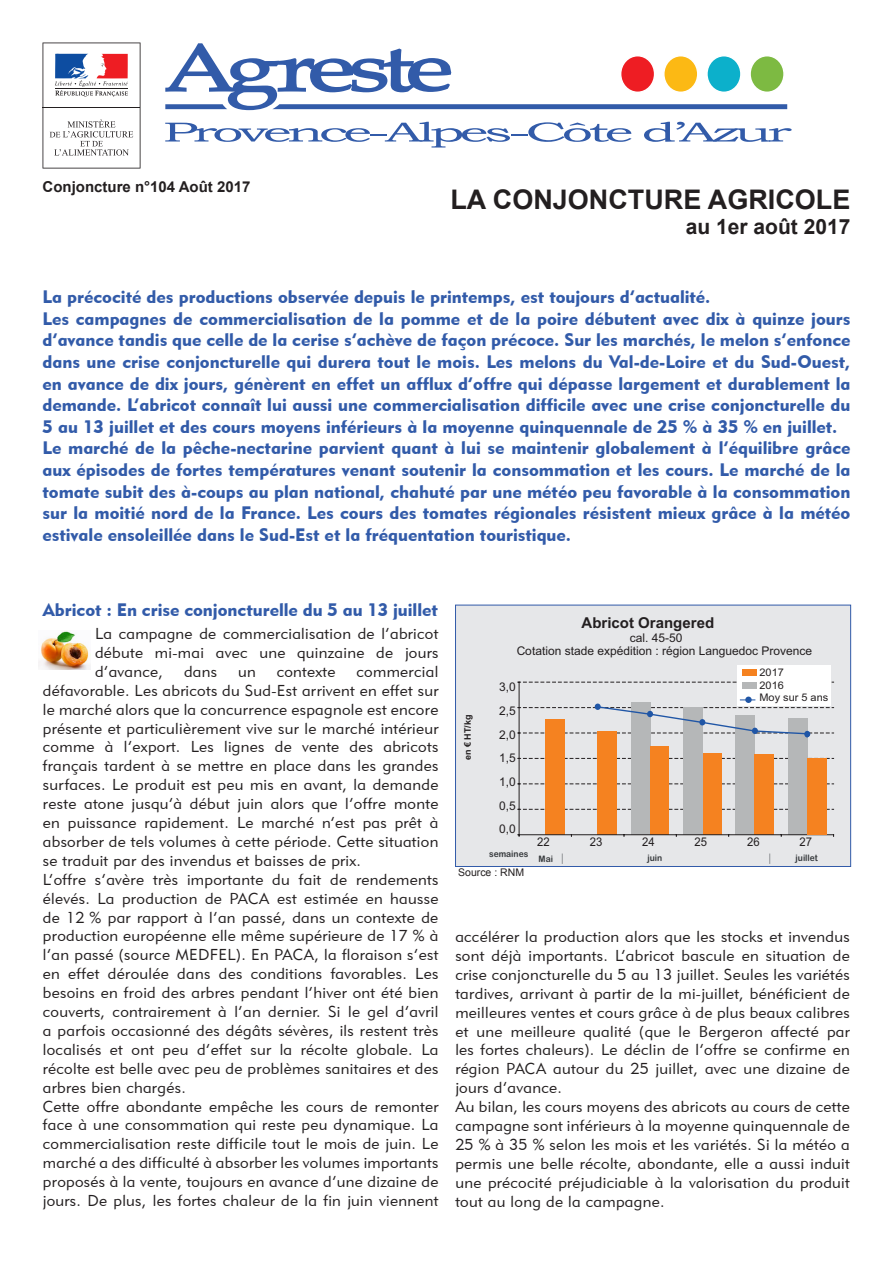
<style>
.page{position:relative;width:893px;height:1263px;background:#fff}
.page>*{position:absolute;margin:0;border:0;box-sizing:border-box;transform-origin:0 0}
.t1{font:700 27px "Arial";color:#231f20}
.t2{font:700 21px "Arial";color:#231f20}
.t3{font:18px/21.6px "Geometric 415 BT Black A";color:#325ba9;text-align:justify}
.t4{font:15.75px/18.9px "Geometric 415 BT Lite A";letter-spacing:.02em;color:#231f20;text-align:justify}
.t5{font:700 15px "Arial";color:#231f20}
.t6{font:12px "Arial";color:#231f20}
.t7{font:12px "Arial";color:#231f20;scale:.94 1}
.t8{font:10.5px "Arial";color:#231f20;scale:1.04 1}
.t9{font:10.5px "Arial";color:#231f20}
.t10{font:9px "Arial Rounded MT Bold";color:#36393c;scale:.94 1}
.t11{font:700 9px "Arial";color:#231f20}
</style>
<div class="page">
<svg style="left:165px;top:122px;width:466px;height:26px"></svg>
<svg style="left:644px;top:122px;width:148px;height:20px"></svg>
<svg style="left:43px;top:43px;width:98px;height:126px"></svg>
<svg style="left:165px;top:43px;width:622px;height:67px"></svg>
<img style="left:39px;top:631px;width:51px;height:39px">
<div style="left:455px;top:605px;width:396px;height:261px;background:#e6e7e9"></div>
<div style="left:631px;top:703px;width:19px;height:132px;background:#b5b7b8"></div>
<div style="left:683px;top:708px;width:19px;height:127px;background:#b5b7b8"></div>
<div style="left:736px;top:715px;width:19px;height:120px;background:#b5b7b8"></div>
<div style="left:788px;top:718px;width:19px;height:117px;background:#b5b7b8"></div>
<div style="left:545px;top:719px;width:19px;height:116px;background:#f58220"></div>
<div style="left:598px;top:731px;width:19px;height:104px;background:#f58220"></div>
<div style="left:650px;top:746px;width:19px;height:89px;background:#f58220"></div>
<div style="left:702px;top:753px;width:19px;height:82px;background:#f58220"></div>
<div style="left:755px;top:754px;width:19px;height:81px;background:#f58220"></div>
<hr style="left:519px;top:682px;width:1px;height:153px;background:#231f20">
<svg style="left:518px;top:809px;width:316px;height:1px"></svg>
<svg style="left:518px;top:784px;width:316px;height:1px"></svg>
<svg style="left:518px;top:758px;width:316px;height:1px"></svg>
<svg style="left:518px;top:682px;width:316px;height:1px"></svg>
<hr style="left:519px;top:834px;width:315px;height:1px;background:#231f20">
<div style="left:737px;top:665px;width:93px;height:40px;background:#fff"></div>
<div style="left:742px;top:682px;width:14px;height:7px;background:#b5b7b8"></div>
<div style="left:742px;top:669px;width:14px;height:7px;background:#f58220"></div>
<div style="left:745px;top:697px;width:7px;height:6px;background:#2056a6;border-radius:50%"></div>
<div style="left:807px;top:758px;width:19px;height:77px;background:#f58220"></div>
<svg style="left:518px;top:699px;width:316px;height:38px"></svg>
<div style="left:455px;top:605px;width:396px;height:262px;border:1px solid #325ba9"></div>
<p class="t5" style="left:43px;top:176px;width:209px">Conjoncture n°104 Août 2017</p>
<p class="t1" style="left:450px;top:181px;width:401px">LA CONJONCTURE AGRICOLE</p>
<p class="t2" style="left:686px;top:213px;width:166px">au 1er août 2017</p>
<p class="t3" style="left:43px;top:286px;width:669px">La précocité des productions observée depuis le printemps, est toujours d’actualité.</p>
<p class="t3" style="left:43px;top:307px;width:809px">Les campagnes de commercialisation de la pomme et de la poire débutent avec dix à quinze jours d’avance tandis que celle de la cerise s’achève de façon précoce. Sur les marchés, le melon s’enfonce dans une crise conjoncturelle qui durera tout le mois. Les melons du Val-de-Loire et du Sud-Ouest, en avance de dix jours, génèrent en effet un afflux d’offre qui dépasse largement et durablement la demande. L’abricot connaît lui aussi une commercialisation difficile avec une crise conjoncturelle du 5 au 13 juillet et des cours moyens inférieurs à la moyenne quinquennale de 25 % à 35 % en juillet.</p>
<p class="t3" style="left:43px;top:437px;width:809px">Le marché de la pêche-nectarine parvient quant à lui se maintenir globalement à l’équilibre grâce aux épisodes de fortes températures venant soutenir la consommation et les cours. Le marché de la tomate subit des à-coups au plan national, chahuté par une météo peu favorable à la consommation sur la moitié nord de la France. Les cours des tomates régionales résistent mieux grâce à la météo estivale ensoleillée dans le Sud-Est et la fréquentation touristique.</p>
<p class="t3" style="left:43px;top:599px;width:397px">Abricot : En crise conjoncturelle du 5 au 13 juillet</p>
<p class="t4" style="left:95px;top:624px;width:345px">La campagne de commercialisation de l’abricot débute mi-mai avec une quinzaine de jours d’avance,</p>
<p class="t4" style="left:43px;top:662px;width:397px;text-indent:314px">commercial défavorable. Les abricots du Sud-Est arrivent en effet sur le marché alors que la concurrence espagnole est encore présente et particulièrement vive sur le marché intérieur comme à l’export. Les lignes de vente des abricots français tardent à se mettre en place dans les grandes surfaces. Le produit est peu mis en avant, la demande reste atone jusqu’à début juin alors que l’offre monte en puissance rapidement. Le marché n’est pas prêt à absorber de tels volumes à cette période. Cette situation se traduit par des invendus et baisses de prix.</p>
<p class="t4" style="left:43px;top:869px;width:397px">L’offre s’avère très importante du fait de rendements élevés. La production de PACA est estimée en hausse de 12 % par rapport à l’an passé, dans un contexte de production européenne elle même supérieure de 17 % à l’an passé (source MEDFEL). En PACA, la floraison s’est en effet déroulée dans des conditions favorables. Les besoins en froid des arbres pendant l’hiver ont été bien couverts, contrairement à l’an dernier. Si le gel d’avril a parfois occasionné des dégâts sévères, ils restent très localisés et ont peu d’effet sur la récolte globale. La récolte est belle avec peu de problèmes sanitaires et des arbres bien chargés.</p>
<p class="t4" style="left:43px;top:1096px;width:397px">Cette offre abondante empêche les cours de remonter face à une consommation qui reste peu dynamique. La commercialisation reste difficile tout le mois de juin. Le marché a des difficulté à absorber les volumes importants proposés à la vente, toujours en avance d’une dizaine de jours. De plus, les fortes chaleur de la fin juin viennent</p>
<p class="t4" style="left:184px;top:662px;width:35px">dans</p>
<p class="t4" style="left:238px;top:662px;width:19px">un</p>
<p class="t4" style="left:277px;top:662px;width:60px">contexte</p>
<p class="t5" style="left:582px;top:613px;width:134px">Abricot Orangered</p>
<p class="t6" style="left:630px;top:630px;width:54px">cal. 45-50</p>
<p class="t6" style="left:517px;top:643px;width:297px">Cotation stade expédition : région Languedoc Provence</p>
<p class="t11" style="left:462px;top:760px;width:47px;rotate:-90deg">en € HT/kg</p>
<p class="t6" style="left:499px;top:679px;width:18px">3,0</p>
<p class="t6" style="left:499px;top:703px;width:18px">2,5</p>
<p class="t6" style="left:499px;top:726px;width:18px">2,0</p>
<p class="t6" style="left:499px;top:750px;width:18px">1,5</p>
<p class="t6" style="left:499px;top:774px;width:18px">1,0</p>
<p class="t6" style="left:499px;top:798px;width:18px">0,5</p>
<p class="t6" style="left:499px;top:821px;width:18px">0,0</p>
<p class="t10" style="left:489px;top:848px;width:43px">semaines</p>
<p class="t9" style="left:458px;top:865px;width:67px">Source : RNM</p>
<p class="t8" style="left:759px;top:666px;width:25px">2017</p>
<p class="t8" style="left:759px;top:691px;width:68px">Moy sur 5 ans</p>
<p class="t8" style="left:759px;top:679px;width:25px">2016</p>
<p class="t7" style="left:537px;top:834px;width:15px">22</p>
<p class="t7" style="left:590px;top:834px;width:15px">23</p>
<p class="t7" style="left:642px;top:834px;width:15px">24</p>
<p class="t7" style="left:694px;top:834px;width:15px">25</p>
<p class="t7" style="left:747px;top:834px;width:15px">26</p>
<p class="t7" style="left:799px;top:834px;width:15px">27</p>
<p class="t10" style="left:539px;top:853px;width:17px">Mai</p>
<p class="t10" style="left:647px;top:853px;width:17px">juin</p>
<p class="t10" style="left:796px;top:853px;width:25px">juillet</p>
<p class="t4" style="left:455px;top:927px;width:396px">accélérer la production alors que les stocks et invendus sont déjà importants. L’abricot bascule en situation de crise conjoncturelle du 5 au 13 juillet. Seules les variétés tardives, arrivant à partir de la mi-juillet, bénéficient de meilleures ventes et cours grâce à de plus beaux calibres et une meilleure qualité (que le Bergeron affecté par les fortes chaleurs). Le déclin de l’offre se confirme en région PACA autour du 25 juillet, avec une dizaine de jours d’avance.</p>
<p class="t4" style="left:455px;top:1097px;width:396px">Au bilan, les cours moyens des abricots au cours de cette campagne sont inférieurs à la moyenne quinquennale de 25 % à 35 % selon les mois et les variétés. Si la météo a permis une belle récolte, abondante, elle a aussi induit une précocité préjudiciable à la valorisation du produit tout au long de la campagne.</p>
</div>
